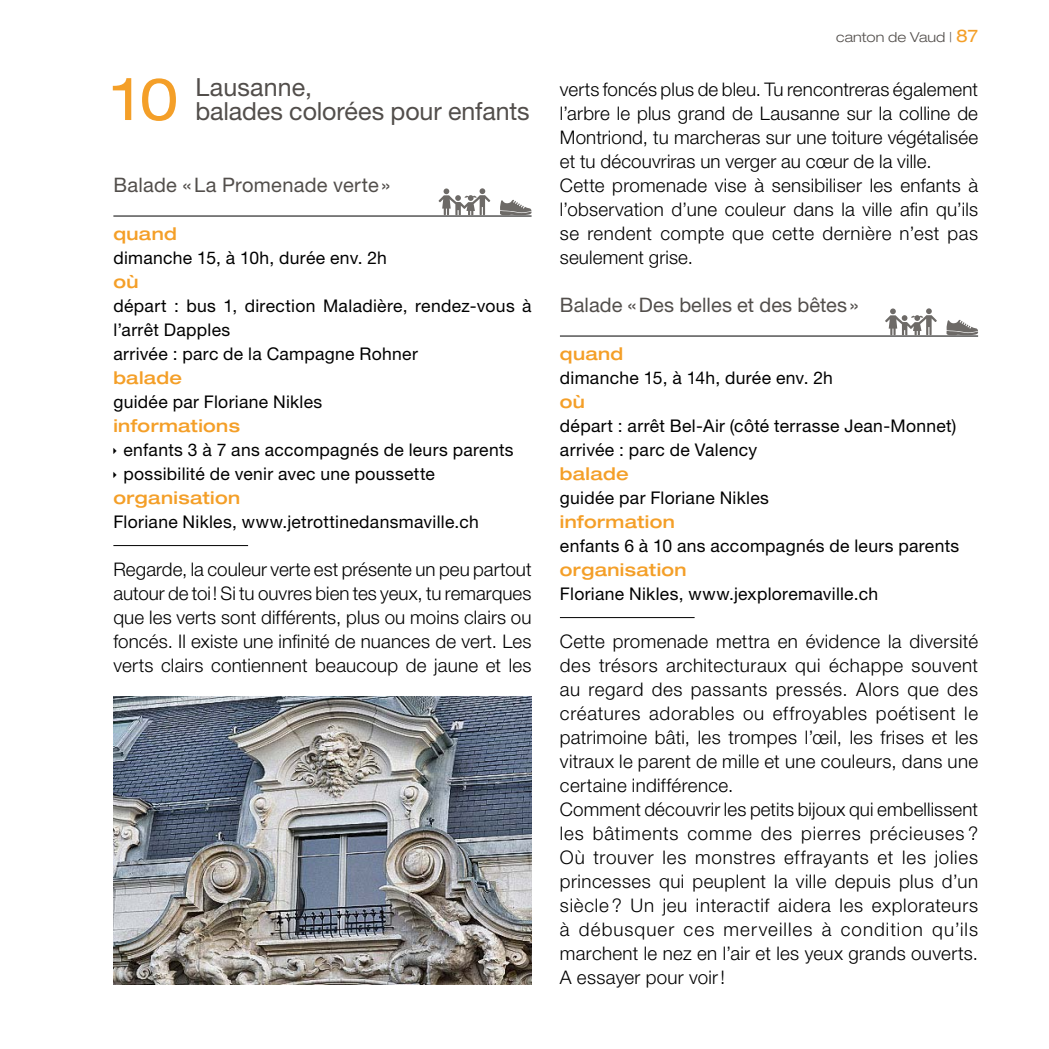
<style>
.page{position:relative;width:1049px;height:1049px;background:#fff}
.page>*{position:absolute;margin:0;border:0;box-sizing:border-box;transform-origin:0 0}
.t1{font:expanded 58.5px "Helvetica Neue LT Std";color:#f49f28}
.t2{font:25px/24px "Helvetica Neue LT Std";color:#524e4b}
.t3{font:20px "Helvetica Neue LT Std";letter-spacing:.01em;color:#524e4b}
.t4{font:300 18.75px/24px "Helvetica Neue LT Std";letter-spacing:.02em;color:#000}
.t5{font:17.5px/24px "Helvetica Neue LT Std";letter-spacing:.02em;color:#000}
.t6{font:500 expanded 17.5px "Helvetica Neue LT Std";letter-spacing:.02em;color:#f49f28}
.t7{font:300 expanded 13.75px "Helvetica Neue LT Std";color:#524e4b}
.s1{font-weight:400;font-size:17.5px;color:#f49f28}
</style>
<div class="page">
<img style="left:113px;top:696px;width:419px;height:289px">
<hr style="left:560px;top:336px;width:418px;height:1px;background:#000">
<hr style="left:560px;top:617px;width:135px;height:1px;background:#000">
<svg style="left:885px;top:308px;width:52px;height:27px"></svg>
<svg style="left:946px;top:320px;width:32px;height:15px"></svg>
<hr style="left:113px;top:216px;width:419px;height:1px;background:#000">
<hr style="left:113px;top:545px;width:135px;height:1px;background:#000">
<svg style="left:439px;top:188px;width:51px;height:27px"></svg>
<svg style="left:500px;top:200px;width:32px;height:15px"></svg>
<h1 class="t1" style="left:113px;top:64px;width:67px">10</h1>
<h2 class="t2" style="left:195px;top:75px;width:336px">Lausanne,<br>balades colorées pour enfants</h2>
<p class="t3" style="left:113px;top:173px;width:279px">Balade «La Promenade verte»</p>
<p class="t6" style="left:113px;top:223px;width:65px">quand</p>
<p class="t5" style="left:113px;top:246px;width:275px">dimanche 15, à 10h, durée env. 2h</p>
<p class="t6" style="left:113px;top:271px;width:27px">où</p>
<p class="t5" style="left:113px;top:294px;width:420px">départ : bus 1, direction Maladière, rendez-vous à l’arrêt Dapples<br>arrivée : parc de la Campagne Rohner</p>
<p class="t6" style="left:113px;top:367px;width:70px">balade</p>
<p class="t5" style="left:113px;top:389px;width:210px">guidée par Floriane Nikles</p>
<p class="t6" style="left:113px;top:415px;width:128px">informations</p>
<p class="t5" style="left:123px;top:437px;width:392px">enfants 3 à 7 ans accompagnés de leurs parents possibilité de venir avec une poussette</p>
<p class="t6" style="left:113px;top:487px;width:128px">organisation</p>
<p class="t5" style="left:113px;top:509px;width:367px">Floriane Nikles, www.jetrottinedansmaville.ch</p>
<p class="t4" style="left:113px;top:557px;width:420px;text-align:justify">Regarde, la couleur verte est présente un peu partout autour de toi! Si tu ouvres bien tes yeux, tu remarques que les verts sont différents, plus ou moins clairs ou foncés. Il existe une infinité de nuances de vert. Les verts clairs contiennent beaucoup de jaune et les</p>
<p class="t7" style="left:836px;top:29px;width:143px">canton de Vaud | <span class="s1">87</span></p>
<p class="t4" style="left:560px;top:77px;width:420px">verts foncés plus de bleu. Tu rencontreras également l’arbre le plus grand de Lausanne sur la colline de Montriond, tu marcheras sur une toiture végétalisée et tu découvriras un verger au cœur de la ville.<br>Cette promenade vise à sensibiliser les enfants à l’observation d’une couleur dans la ville afin qu’ils se rendent compte que cette dernière n’est pas seulement grise.</p>
<p class="t3" style="left:560px;top:293px;width:300px">Balade «Des belles et des bêtes»</p>
<p class="t6" style="left:560px;top:343px;width:65px">quand</p>
<p class="t5" style="left:560px;top:366px;width:274px">dimanche 15, à 14h, durée env. 2h</p>
<p class="t6" style="left:560px;top:391px;width:27px">où</p>
<p class="t5" style="left:560px;top:414px;width:398px">départ : arrêt Bel-Air (côté terrasse Jean-Monnet) arrivée : parc de Valency</p>
<p class="t6" style="left:560px;top:463px;width:70px">balade</p>
<p class="t5" style="left:560px;top:486px;width:210px">guidée par Floriane Nikles</p>
<p class="t6" style="left:560px;top:511px;width:116px">information</p>
<p class="t5" style="left:560px;top:533px;width:401px">enfants 6 à 10 ans accompagnés de leurs parents</p>
<p class="t6" style="left:560px;top:559px;width:128px">organisation</p>
<p class="t5" style="left:560px;top:581px;width:320px">Floriane Nikles, www.jexploremaville.ch</p>
<p class="t4" style="left:560px;top:629px;width:420px">Cette promenade mettra en évidence la diversité des trésors architecturaux qui échappe souvent au regard des passants pressés. Alors que des créatures adorables ou effroyables poétisent le patrimoine bâti, les trompes l’œil, les frises et les vitraux le parent de mille et une couleurs, dans une certaine indifférence.<br>Comment découvrir les petits bijoux qui embellissent les bâtiments comme des pierres précieuses ?<br>Où trouver les monstres effrayants et les jolies princesses qui peuplent la ville depuis plus d’un siècle ? Un jeu interactif aidera les explorateurs à débusquer ces merveilles à condition qu’ils marchent le nez en l’air et les yeux grands ouverts.<br>A essayer pour voir!</p>
</div>
